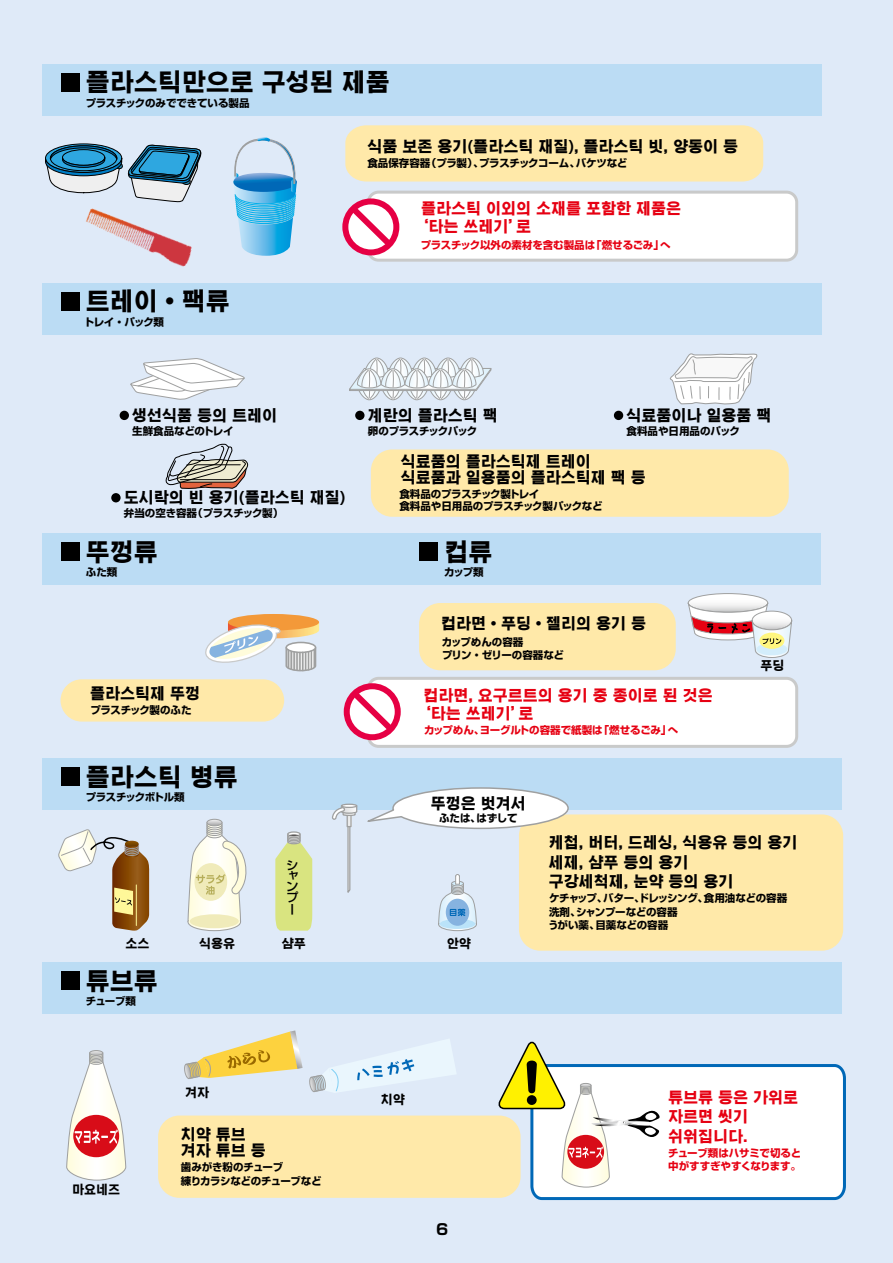
<style>
.page{position:relative;width:893px;height:1263px;background:#dfeaf8}
.page>*{position:absolute;margin:0;border:0;box-sizing:border-box;transform-origin:0 0}
.t1{font:700 24px "UD Shin Go Hang Koc";color:#000}
.t2{font:700 15px/16.5px "UD Shin Go Hang Koc";color:#000}
.t3{font:700 15px/18px "UD Shin Go Hang Koc";color:#e60012}
.t4{font:700 15px "Shin Go Pro";color:#000}
.t5{font:500 12.3px/10.5px "Shin Go Pro";color:#000;text-align:justify}
.t6{font:700 12px "UD Shin Go Hang Koc";color:#000}
.t7{font:700 10.5px/13.5px "Shin Go Pro";letter-spacing:-.03em;color:#000}
.t8{font:700 10.5px/13.5px "Shin Go Pro";letter-spacing:-.015em;color:#e60012}
.t9{font:700 10.5px/13.5px "Shin Go Pro";letter-spacing:-.01em;color:#000}
.t10{font:700 10.5px "Shin Go Pro";color:#000}
</style>
<div class="page">
<svg style="left:687px;top:593px;width:106px;height:65px"></svg>
<div style="left:419px;top:603px;width:257px;height:67px;background:#ffe9a9;border-radius:21px"></div>
<div style="left:228px;top:614px;width:91px;height:16px;background:#f39939;border-radius:50%"></div>
<svg style="left:205px;top:623px;width:114px;height:49px"></svg>
<div style="left:61px;top:679px;width:223px;height:42px;background:#ffe9a9;border-radius:21px"></div>
<div style="left:42px;top:758px;width:800px;height:52px;background:#bbdcf4"></div>
<div style="left:61px;top:767px;width:18px;height:19px;background:#000"></div>
<div style="left:42px;top:962px;width:800px;height:52px;background:#bbdcf4"></div>
<div style="left:61px;top:971px;width:18px;height:19px;background:#000"></div>
<div style="left:42px;top:283px;width:780px;height:51px;background:#bbdcf4"></div>
<div style="left:42px;top:533px;width:779px;height:52px;background:#bbdcf4"></div>
<div style="left:368px;top:678px;width:429px;height:68px;background:#fff;border-radius:10px"></div>
<div style="left:367px;top:677px;width:431px;height:71px;border:3px solid #c9caca;border-radius:10px"></div>
<svg style="left:130px;top:358px;width:115px;height:42px"></svg>
<svg style="left:349px;top:357px;width:143px;height:44px"></svg>
<div style="left:371px;top:449px;width:418px;height:68px;background:#ffe9a9;border-radius:21px"></div>
<div style="left:158px;top:1115px;width:363px;height:83px;background:#ffe9a9;border-radius:21px"></div>
<svg style="left:58px;top:829px;width:91px;height:102px"></svg>
<div style="left:355px;top:411px;width:10px;height:9px;background:#000;border-radius:50%"></div>
<div style="left:614px;top:411px;width:9px;height:9px;background:#000;border-radius:50%"></div>
<div style="left:61px;top:292px;width:18px;height:18px;background:#000"></div>
<div style="left:42px;top:64px;width:780px;height:51px;background:#bbdcf4"></div>
<div style="left:61px;top:73px;width:18px;height:18px;background:#000"></div>
<div style="left:61px;top:542px;width:18px;height:19px;background:#000"></div>
<div style="left:419px;top:542px;width:19px;height:19px;background:#000"></div>
<div style="left:345px;top:125px;width:418px;height:57px;background:#ffe9a9"></div>
<div style="left:368px;top:192px;width:429px;height:68px;background:#fff;border-radius:10px"></div>
<div style="left:367px;top:191px;width:431px;height:71px;border:3px solid #c9caca;border-radius:10px"></div>
<div style="left:342px;top:198px;width:57px;height:57px;border:6px solid #e60044;border-radius:50%"></div>
<svg style="left:345px;top:201px;width:53px;height:52px"></svg>
<div style="left:519px;top:814px;width:324px;height:137px;background:#ffe9a9;border-radius:21px"></div>
<svg style="left:187px;top:819px;width:60px;height:113px"></svg>
<svg style="left:275px;top:831px;width:37px;height:100px;background:#d7e293"></svg>
<svg style="left:669px;top:353px;width:89px;height:52px"></svg>
<svg style="left:66px;top:1050px;width:61px;height:131px"></svg>
<svg style="left:184px;top:1030px;width:119px;height:49px"></svg>
<svg style="left:496px;top:1041px;width:350px;height:160px"></svg>
<div style="left:120px;top:411px;width:9px;height:9px;background:#000;border-radius:50%"></div>
<div style="left:111px;top:493px;width:10px;height:9px;background:#000;border-radius:50%"></div>
<svg style="left:309px;top:1039px;width:147px;height:54px"></svg>
<svg style="left:332px;top:787px;width:238px;height:144px"></svg>
<svg style="left:166px;top:444px;width:83px;height:45px"></svg>
<svg style="left:45px;top:145px;width:156px;height:45px"></svg>
<img style="left:62px;top:160px;width:139px;height:151px">
<svg style="left:233px;top:137px;width:64px;height:119px"></svg>
<div style="left:344px;top:683px;width:57px;height:57px;border:6px solid #e60044;border-radius:50%"></div>
<svg style="left:347px;top:686px;width:53px;height:52px"></svg>
<h1 class="t1" style="left:86px;top:65px;width:305px">플라스틱만으로 구성된 제품</h1>
<p class="t7" style="left:86px;top:95px;width:165px">プラスチックのみでできている製品</p>
<h1 class="t1" style="left:86px;top:284px;width:145px">트레이·팩류</h1>
<p class="t7" style="left:84px;top:314px;width:82px">トレイ・パック類</p>
<h2 class="t2" style="left:367px;top:137px;width:372px">식품 보존 용기(플라스틱 재질), 플라스틱 빗, 양동이 등</h2>
<p class="t7" style="left:367px;top:155px;width:261px">食品保存容器（プラ製）、プラスチックコーム、バケツなど</p>
<h2 class="t3" style="left:413px;top:199px;width:269px;text-indent:8px">플라스틱 이외의 소재를 포함한 제품은 ‘타는 쓰레기’로</h2>
<p class="t8" style="left:421px;top:237px;width:251px">プラスチック以外の素材を含む製品は「燃せるごみ」へ</p>
<h2 class="t2" style="left:132px;top:407px;width:146px">생선식품 등의 트레이</h2>
<h2 class="t2" style="left:368px;top:407px;width:131px">계란의 플라스틱 팩</h2>
<h2 class="t2" style="left:627px;top:407px;width:146px">식료품이나 일용품 팩</h2>
<p class="t7" style="left:132px;top:423px;width:103px">生鮮食品などのトレイ</p>
<p class="t7" style="left:368px;top:423px;width:111px">卵のプラスチックパック</p>
<p class="t10" style="left:627px;top:423px;width:115px">食料品や日用品のパック</p>
<h2 class="t2" style="left:401px;top:452px;width:246px">식료품의 플라스틱제 트레이 식료품과 일용품의 플라스틱제 팩 등</h2>
<h2 class="t2" style="left:124px;top:489px;width:223px">도시락의 빈 용기(플라스틱 재질)</h2>
<p class="t7" style="left:124px;top:505px;width:161px">弁当の空き容器（プラスチック製）</p>
<p class="t7" style="left:399px;top:486px;width:205px;line-height:12.8px">食料品のプラスチック製トレイ<br>食料品や日用品のプラスチック製パックなど</p>
<h1 class="t1" style="left:86px;top:534px;width:73px">뚜껑류</h1>
<h1 class="t1" style="left:444px;top:534px;width:49px">컵류</h1>
<p class="t7" style="left:86px;top:564px;width:33px">ふた類</p>
<p class="t7" style="left:444px;top:564px;width:41px">カップ類</p>
<h2 class="t2" style="left:441px;top:614px;width:206px">컵라면·푸딩·젤리의 용기 등</h2>
<p class="t9" style="left:442px;top:634px;width:124px">カップめんの容器<br>プリン・ゼリーの容器など</p>
<p class="t6" style="left:760px;top:657px;width:25px">푸딩</p>
<h2 class="t2" style="left:90px;top:685px;width:111px">플라스틱제 뚜껑</h2>
<p class="t7" style="left:90px;top:702px;width:103px">プラスチック製のふた</p>
<h2 class="t3" style="left:416px;top:686px;width:298px;text-indent:8px">컵라면, 요구르트의 용기 중 종이로 된 것은 ‘타는 쓰레기’로</h2>
<p class="t8" style="left:424px;top:722px;width:256px">カップめん、ヨーグルトの容器で紙製は「燃せるごみ」へ</p>
<h1 class="t1" style="left:86px;top:759px;width:153px">플라스틱 병류</h1>
<p class="t7" style="left:86px;top:789px;width:100px">プラスチックボトル類</p>
<h2 class="t2" style="left:431px;top:794px;width:96px">뚜껑은 벗겨서</h2>
<p class="t7" style="left:439px;top:810px;width:80px">ふたは、はずして</p>
<p class="t6" style="left:125px;top:935px;width:25px">소스</p>
<h1 class="t1" style="left:86px;top:963px;width:73px">튜브류</h1>
<p class="t7" style="left:86px;top:993px;width:52px">チューブ類</p>
<p class="t6" style="left:199px;top:935px;width:37px">식용유</p>
<p class="t5" style="left:286px;top:858px;width:13px">シャン</p>
<p class="t5" style="left:286px;top:890px;width:14px;line-height:12.1px">プー</p>
<p class="t6" style="left:282px;top:935px;width:25px">샴푸</p>
<p class="t6" style="left:447px;top:935px;width:25px">안약</p>
<p class="t6" style="left:72px;top:1181px;width:49px">마요네즈</p>
<p class="t6" style="left:185px;top:1083px;width:25px">겨자</p>
<h2 class="t2" style="left:181px;top:1125px;width:86px">치약 튜브 겨자 튜브 등</h2>
<p class="t7" style="left:181px;top:1159px;width:142px">歯みがき粉のチューブ<br>練りカラシなどのチューブなど</p>
<p class="t6" style="left:381px;top:1091px;width:25px">치약</p>
<h2 class="t4" style="left:436px;top:1218px;width:14px">6</h2>
<h2 class="t2" style="left:549px;top:832px;width:250px;line-height:19.5px">케첩, 버터, 드레싱, 식용유 등의 용기 세제, 샴푸 등의 용기<br>구강세척제, 눈약 등의 용기</h2>
<p class="t7" style="left:548px;top:891px;width:241px">ケチャップ、バター、ドレッシング、食用油などの容器洗剤、シャンプーなどの容器<br>うがい薬、目薬などの容器</p>
<h2 class="t3" style="left:668px;top:1087px;width:131px;line-height:19.5px">튜브류 등은 가위로 자르면 씻기 쉬워집니다.</h2>
<p class="t8" style="left:668px;top:1145px;width:135px">チューブ類はハサミで切ると中がすすぎやすくなります。</p>
</div>
